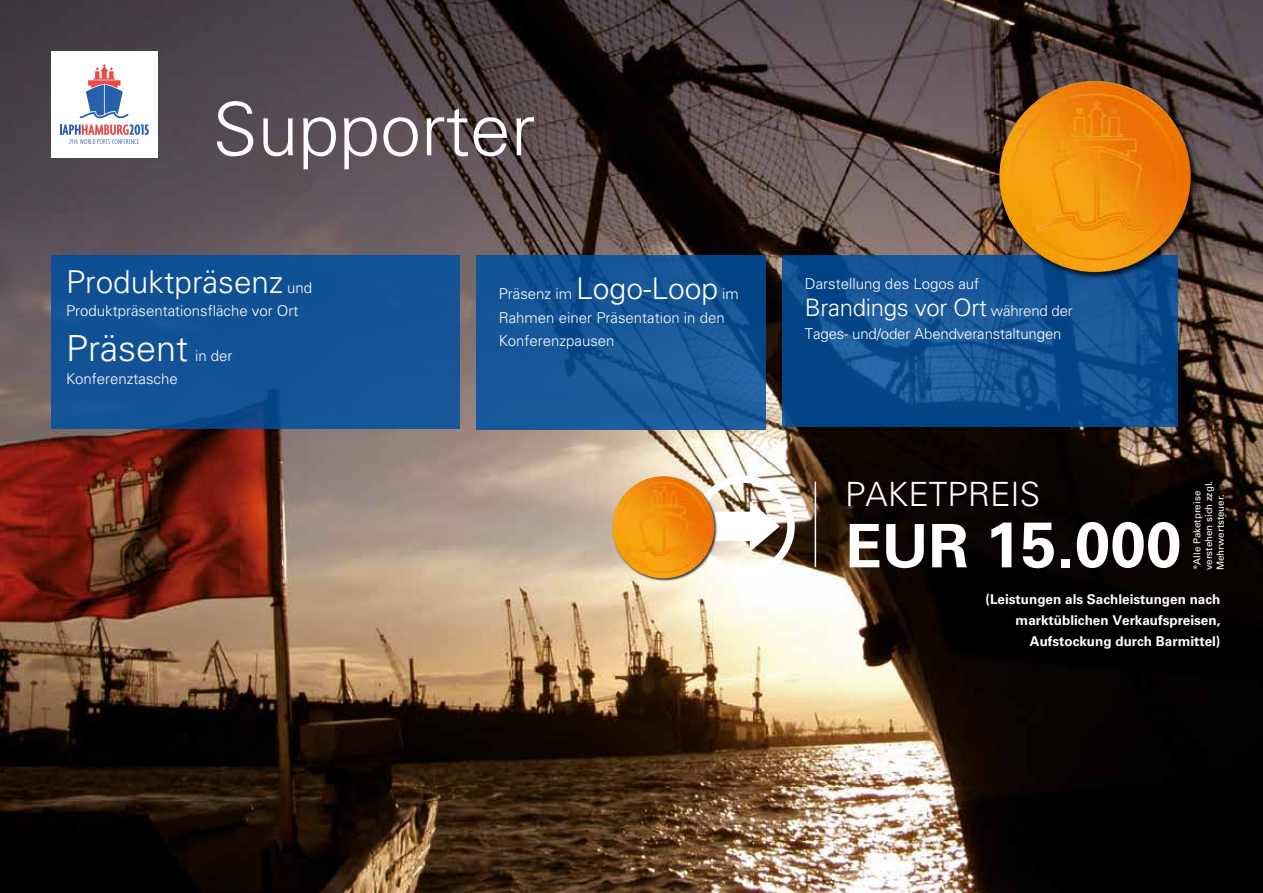
<style>
.page{position:relative;width:1263px;height:893px;background:#fff}
.page>*{position:absolute;margin:0;border:0;box-sizing:border-box;transform-origin:0 0}
.t1{font:300 73.5px "Univers LT Pro 45";color:#fff}
.t2{font:700 64.05px "Univers LT Pro 65";color:#fff}
.t3{font:300 36px "Univers LT Pro 45";color:#fff}
.t4{font:300 33.45px "Univers LT Pro 45";color:#fff}
.t5{font:300 31.5px "Univers LT Pro 45";color:#fff}
.t6{font:300 24px "Univers LT Pro 45";letter-spacing:-.015em;color:#fff}
.t7{font:300 15px/23.2px "Univers LT Pro 45";color:#fff}
.t8{font:700 13.5px/21px "Univers LT Pro 65";color:#fff;text-align:right}
.t9{font:9.75px/11.7px "Univers LT Pro 55 Roman";color:#fff}
.s1{font-size:15px}
.s2{font-size:30px}
.s3{font-size:60px}
</style>
<div class="page">
<img style="left:0;top:0;width:1263px;height:893px">
<svg style="left:476px;top:255px;width:289px;height:174px;background:#155496"></svg>
<svg style="left:782px;top:255px;width:396px;height:172px;background:#0f4f91"></svg>
<div style="left:51px;top:255px;width:408px;height:173px;background:#125296"></div>
<hr style="left:815px;top:482px;width:1px;height:85px;background:#fff">
<svg style="left:718px;top:501px;width:62px;height:51px"></svg>
<div style="left:693px;top:475px;width:102px;height:102px;border:8px solid #fff;border-radius:50%"></div>
<div style="left:612px;top:476px;width:106px;height:106px;background:#000;opacity:.75"></div>
<img style="left:612px;top:476px;width:102px;height:102px;border-radius:51px">
<div style="left:51px;top:51px;width:106px;height:106px;background:#fff"></div>
<svg style="left:60px;top:124px;width:89px;height:20px"></svg>
<svg style="left:80px;top:64px;width:48px;height:54px"></svg>
<div style="left:998px;top:79px;width:200px;height:201px;background:#000;opacity:.75"></div>
<img style="left:999px;top:81px;width:192px;height:191px;border-radius:96px">
<h1 class="t1" style="left:213px;top:85px;width:324px">Supporter</h1>
<h3 class="t5" style="left:66px;top:263px;width:248px">Produktpräsenz <span class="s1">und</span></h3>
<p class="t7" style="left:66px;top:299px;width:234px">Produktpräsentationsfläche vor Ort</p>
<h3 class="t3" style="left:66px;top:327px;width:124px">Präsent</h3>
<p class="t7" style="left:195px;top:344px;width:39px">in der</p>
<p class="t7" style="left:66px;top:367px;width:113px">Konferenztasche</p>
<p class="t7" style="left:499px;top:282px;width:242px">Präsenz im <span class="s2">Logo-Loop</span> im<br>Rahmen einer Präsentation in den<br>Konferenzpausen</p>
<p class="t7" style="left:805px;top:272px;width:176px">Darstellung des Logos auf</p>
<h3 class="t6" style="left:805px;top:292px;width:269px">Brandings vor Ort <span class="s1">während der</span></h3>
<p class="t7" style="left:805px;top:322px;width:258px">Tages- und/oder Abendveranstaltungen</p>
<h3 class="t4" style="left:845px;top:474px;width:197px">PAKETPREIS</h3>
<h2 class="t2" style="left:845px;top:507px;width:338px"><span class="s3">EUR</span> 15.000</h2>
<p class="t9" style="left:1191px;top:570px;width:91px;rotate:-90deg">*Alle Paketpreise verstehen sich zzgl.<br>Mehrwertsteuer.</p>
<p class="t8" style="left:986px;top:589px;width:236px">(Leistungen als Sachleistungen nach marktüblichen Verkaufspreisen,<br>Aufstockung durch Barmittel)</p>
</div>
